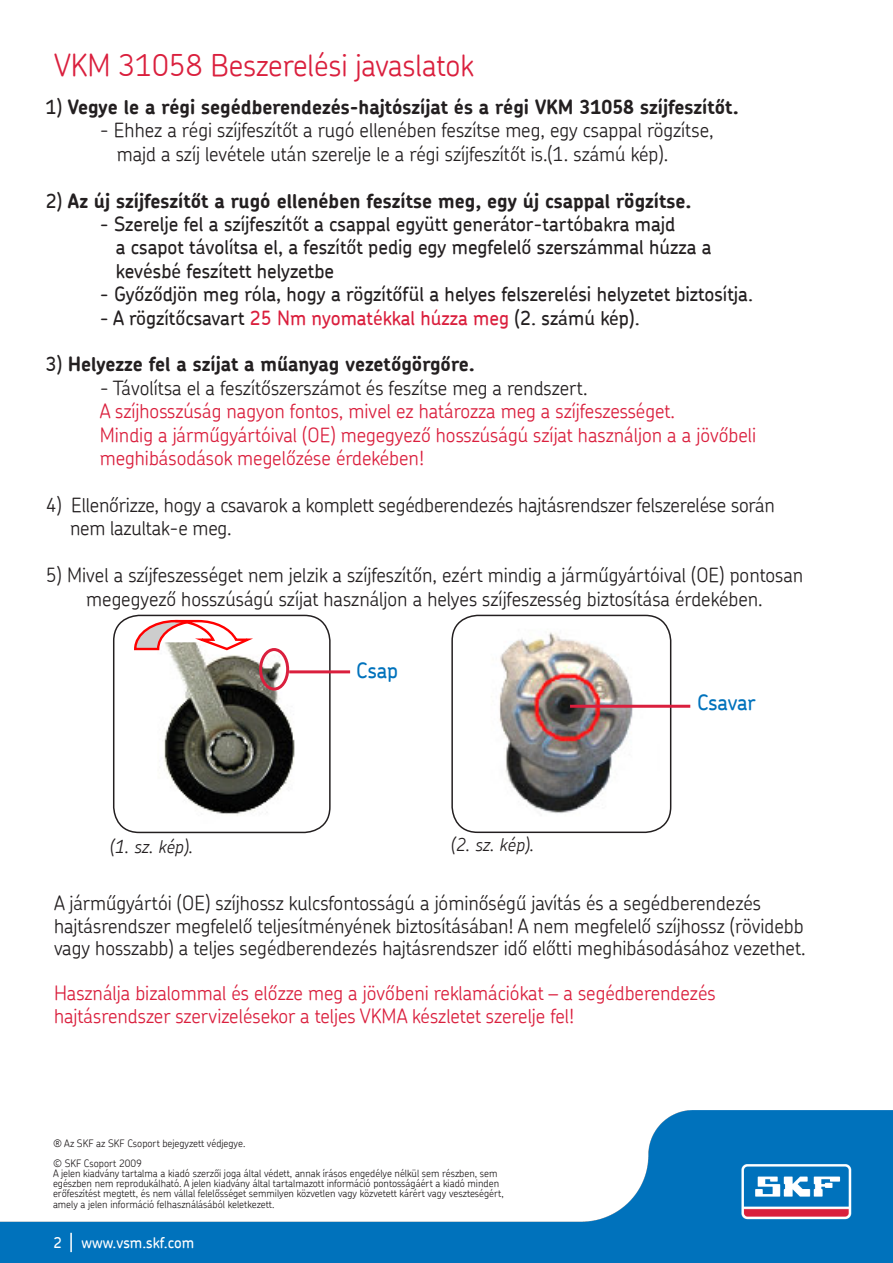
<style>
.page{position:relative;width:893px;height:1263px;background:#fff}
.page>*{position:absolute;margin:0;border:0;box-sizing:border-box;transform-origin:0 0}
.t1{font:300 30px "SKF Chevin";color:#da1f3d}
.t2{font:500 21px "SKF Chevin";letter-spacing:-.005em;color:#0072bc}
.t3{font:300 19.5px/22.5px "SKF Chevin";color:#231f20}
.t4{font:300 19.5px/22.5px "SKF Chevin";color:#da1f3d}
.t5{font:500 19.5px "SKF Chevin";color:#231f20}
.t6{font:700 19.5px "SKF Chevin";color:#231f20}
.t7{font:italic 300 18px "SKF Chevin";color:#231f20}
.t8{font:500 15px "SKF Chevin";color:#fff}
.t9{font:300 10.2px/10.1px "SKF Chevin";color:#231f20}
.s1{font-weight:500}
.s2{color:#da1f3d}
</style>
<div class="page">
<img style="left:162px;top:648px;width:168px;height:175px">
<div style="left:113px;top:615px;width:218px;height:218px;border:2px solid #231f20;border-radius:26px"></div>
<svg style="left:134px;top:620px;width:121px;height:32px"></svg>
<img style="left:452px;top:629px;width:209px;height:187px">
<div style="left:451px;top:615px;width:220px;height:218px;border:2px solid #231f20;border-radius:26px"></div>
<hr style="left:289px;top:670px;width:61px;height:3px;background:#da1f3d">
<hr style="left:570px;top:705px;width:120px;height:3px;background:#da1f3d">
<div style="left:259px;top:648px;width:30px;height:42px;border:3px solid #da1f3d;border-radius:50%"></div>
<img style="left:0;top:1110px;width:893px;height:153px">
<svg style="left:70px;top:1233px;width:2px;height:19px"></svg>
<p class="t1" style="left:54px;top:46px;width:421px">VKM 31058 Beszerelési javaslatok</p>
<p class="t6" style="left:46px;top:94px;width:695px"><span class="s1">1)</span> Vegye le a régi segédberendezés-hajtószíjat és a régi VKM 31058 szíjfeszítőt.</p>
<p class="t3" style="left:100px;top:119px;width:615px">- Ehhez a régi szíjfeszítőt a rugó ellenében feszítse meg, egy csappal rögzítse,</p>
<p class="t3" style="left:117px;top:142px;width:553px">majd a szíj levétele után szerelje le a régi szíjfeszítőt is.(1. számú kép).</p>
<p class="t6" style="left:46px;top:188px;width:647px"><span class="s1">2)</span> Az új szíjfeszítőt a rugó ellenében feszítse meg, egy új csappal rögzítse.</p>
<p class="t5" style="left:100px;top:211px;width:577px">- Szerelje fel a szíjfeszítőt a csappal együtt generátor-tartóbakra majd</p>
<p class="t5" style="left:116px;top:235px;width:597px">a csapot távolítsa el, a feszítőt pedig egy megfelelő szerszámmal húzza a</p>
<p class="t5" style="left:116px;top:258px;width:220px">kevésbé feszített helyzetbe</p>
<p class="t5" style="left:100px;top:282px;width:655px">- Győződjön meg róla, hogy a rögzítőfül a helyes felszerelési helyzetet biztosítja.</p>
<p class="t5" style="left:100px;top:305px;width:542px">- A rögzítőcsavart <span class="s2">25 Nm nyomatékkal húzza meg</span> (2. számú kép).</p>
<p class="t6" style="left:46px;top:352px;width:431px"><span class="s1">3)</span> Helyezze fel a szíjat a műanyag vezetőgörgőre.</p>
<p class="t3" style="left:100px;top:376px;width:489px">- Távolítsa el a feszítőszerszámot és feszítse meg a rendszert.</p>
<p class="t4" style="left:100px;top:400px;width:577px">A szíjhosszúság nagyon fontos, mivel ez határozza meg a szíjfeszességet.</p>
<p class="t4" style="left:100px;top:423px;width:658px">Mindig a járműgyártóival (OE) megegyező hosszúságú szíjat használjon a a jövőbeli</p>
<p class="t4" style="left:100px;top:446px;width:326px">meghibásodások megelőzése érdekében!</p>
<p class="t3" style="left:46px;top:493px;width:731px">4) Ellenőrizze, hogy a csavarok a komplett segédberendezés hajtásrendszer felszerelése során</p>
<p class="t3" style="left:70px;top:517px;width:163px">nem lazultak-e meg.</p>
<p class="t3" style="left:46px;top:563px;width:759px">5) Mivel a szíjfeszességet nem jelzik a szíjfeszítőn, ezért mindig a járműgyártóival (OE) pontosan</p>
<p class="t3" style="left:86px;top:587px;width:678px">megegyező hosszúságú szíjat használjon a helyes szíjfeszesség biztosítása érdekében.</p>
<p class="t2" style="left:356px;top:656px;width:43px">Csap</p>
<p class="t2" style="left:697px;top:689px;width:60px">Csavar</p>
<p class="t7" style="left:110px;top:835px;width:85px">(1. sz. kép).</p>
<p class="t7" style="left:451px;top:833px;width:85px">(2. sz. kép).</p>
<p class="t3" style="left:54px;top:892px;width:753px">A járműgyártói (OE) szíjhossz kulcsfontosságú a jóminőségű javítás és a segédberendezés hajtásrendszer megfelelő teljesítményének biztosításában! A nem megfelelő szíjhossz (rövidebb vagy hosszabb) a teljes segédberendezés hajtásrendszer idő előtti meghibásodásához vezethet.</p>
<p class="t4" style="left:54px;top:982px;width:663px">Használja bizalommal és előzze meg a jövőbeni reklamációkat – a segédberendezés hajtásrendszer szervizelésekor a teljes VKMA készletet szerelje fel!</p>
<p class="t9" style="left:53px;top:1138px;width:194px">® Az SKF az SKF Csoport bejegyzett védjegye.</p>
<p class="t9" style="left:53px;top:1158px;width:90px">© SKF Csoport 2009</p>
<p class="t9" style="left:53px;top:1168px;width:452px">A jelen kiadvány tartalma a kiadó szerzői joga által védett, annak írásos engedélye nélkül sem részben, sem egészben nem reprodukálható. A jelen kiadvány által tartalmazott információ pontosságáért a kiadó minden erőfeszítést megtett, és nem vállal felelősséget semmilyen közvetlen vagy közvetett kárért vagy veszteségért, amely a jelen információ felhasználásából keletkezett.</p>
<p class="t8" style="left:53px;top:1232px;width:142px">2 www.vsm.skf.com</p>
</div>
